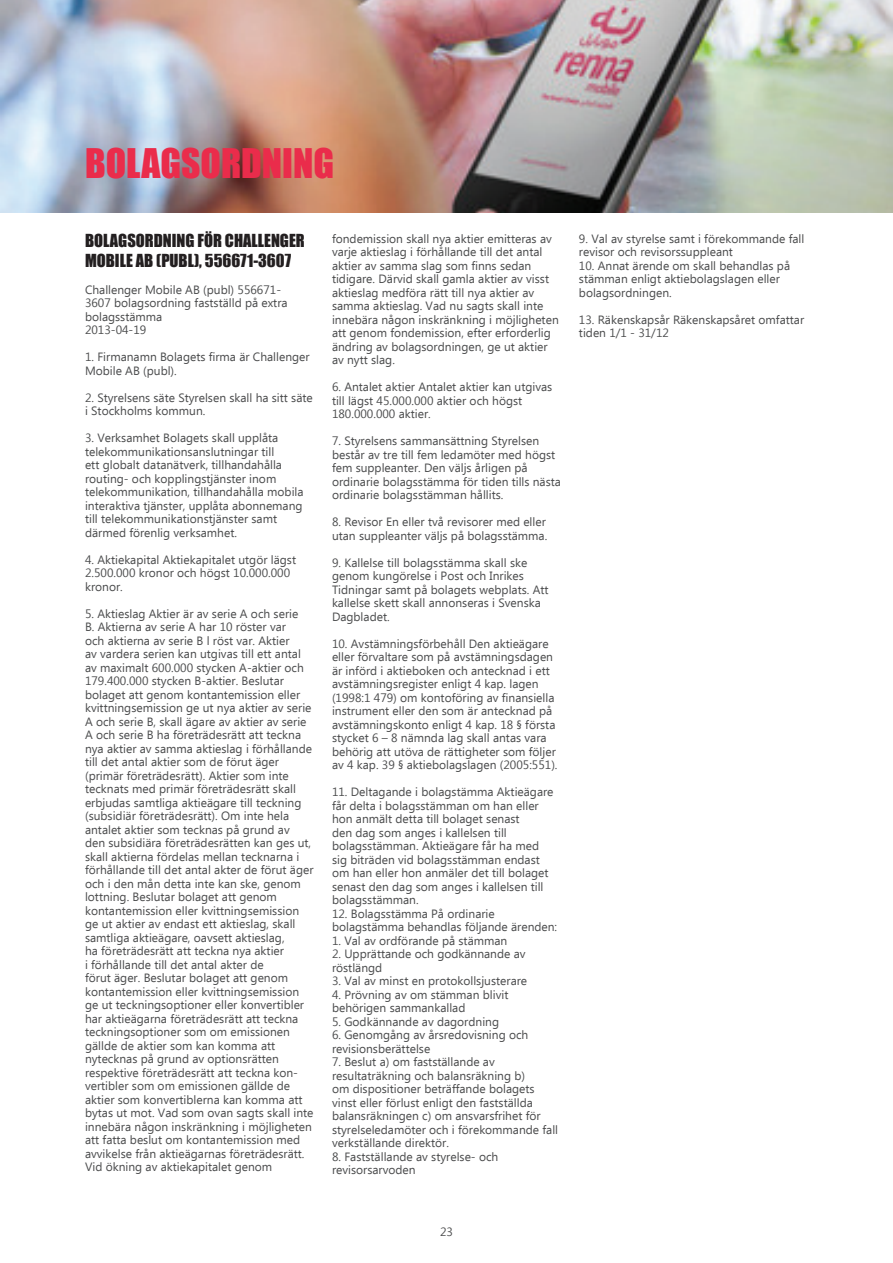
<style>
.page{position:relative;width:893px;height:1263px;background:#fff}
.page>*{position:absolute;margin:0;border:0;box-sizing:border-box;transform-origin:0 0}
.t1{font:37.5px "Impact";color:#ea2c4b}
.t2{font:16.5px "Impact";color:#231f20}
.t3{font:12px/13.5px "Ebrima";color:#4b4c4d}
</style>
<div class="page">
<img style="left:0;top:0;width:893px;height:213px">
<h1 class="t1" style="left:85px;top:135px;width:21px">BOLAGSOR</h1>
<h1 class="t1" style="left:241px;top:135px;width:40px">DNING</h1>
<h2 class="t2" style="left:85px;top:228px;width:19px">BOLAGSOR</h2>
<h2 class="t2" style="left:154px;top:228px;width:18px">DNING</h2>
<h2 class="t2" style="left:198px;top:228px;width:55px">FÖR CHALLENGER</h2>
<h2 class="t2" style="left:85px;top:247px;width:20px">MOBILE</h2>
<h2 class="t2" style="left:136px;top:247px;width:157px">AB (PUBL), 556671-3607</h2>
<p class="t3" style="left:85px;top:283px;width:204px">Challenger Mobile AB (publ) 556671-<br>3607 bolagsordning fastställd på extra bolagsstämma<br>2013-04-19</p>
<p class="t3" style="left:85px;top:351px;width:226px">1. Firmanamn Bolagets firma är Challenger<br>Mobile AB (publ).</p>
<p class="t3" style="left:85px;top:391px;width:229px">2. Styrelsens säte Styrelsen skall ha sitt säte i Stockholms kommun.</p>
<p class="t3" style="left:85px;top:432px;width:220px">3. Verksamhet Bolagets skall upplåta telekommunikationsanslutningar till<br>ett globalt datanätverk, tillhandahålla routing- och kopplingstjänster inom telekommunikation, tillhandahålla mobila interaktiva tjänster, upplåta abonnemang till telekommunikationstjänster samt därmed förenlig verksamhet.</p>
<p class="t3" style="left:85px;top:553px;width:213px">4. Aktiekapital Aktiekapitalet utgör lägst<br>2.500.000 kronor och högst 10.000.000 kronor.</p>
<p class="t3" style="left:85px;top:607px;width:230px">5. Aktieslag Aktier är av serie A och serie<br>B. Aktierna av serie A har 10 röster var<br>och aktierna av serie B l röst var. Aktier<br>av vardera serien kan utgivas till ett antal av maximalt 600.000 stycken A-aktier och 179.400.000 stycken B-aktier. Beslutar bolaget att genom kontantemission eller kvittningsemission ge ut nya aktier av serie A och serie B, skall ägare av aktier av serie A och serie B ha företrädesrätt att teckna nya aktier av samma aktieslag i förhållande till det antal aktier som de förut äger (primär företrädesrätt). Aktier som inte tecknats med primär företrädesrätt skall erbjudas samtliga aktieägare till teckning (subsidiär företrädesrätt). Om inte hela antalet aktier som tecknas på grund av<br>den subsidiära företrädesrätten kan ges ut, skall aktierna fördelas mellan tecknarna i förhållande till det antal akter de förut äger och i den mån detta inte kan ske, genom lottning. Beslutar bolaget att genom kontantemission eller kvittningsemission ge ut aktier av endast ett aktieslag, skall samtliga aktieägare, oavsett aktieslag,<br>ha företrädesrätt att teckna nya aktier<br>i förhållande till det antal akter de<br>förut äger. Beslutar bolaget att genom kontantemission eller kvittningsemission ge ut teckningsoptioner eller konvertibler har aktieägarna företrädesrätt att teckna teckningsoptioner som om emissionen gällde de aktier som kan komma att nytecknas på grund av optionsrätten respektive företrädesrätt att teckna kon&shy;vertibler som om emissionen gällde de aktier som konvertiblerna kan komma att bytas ut mot. Vad som ovan sagts skall inte innebära någon inskränkning i möjligheten att fatta beslut om kontantemission med avvikelse från aktieägarnas företrädesrätt.<br>Vid ökning av aktiekapitalet genom</p>
<p class="t3" style="left:332px;top:232px;width:228px">fondemission skall nya aktier emitteras av varje aktieslag i förhållande till det antal aktier av samma slag som finns sedan tidigare. Därvid skall gamla aktier av visst aktieslag medföra rätt till nya aktier av samma aktieslag. Vad nu sagts skall inte innebära någon inskränkning i möjligheten att genom fondemission, efter erforderlig ändring av bolagsordningen, ge ut aktier av nytt slag.</p>
<p class="t3" style="left:332px;top:381px;width:222px">6. Antalet aktier Antalet aktier kan utgivas till lägst 45.000.000 aktier och högst<br>180.000.000 aktier.</p>
<p class="t3" style="left:332px;top:435px;width:230px">7. Styrelsens sammansättning Styrelsen består av tre till fem ledamöter med högst fem suppleanter. Den väljs årligen på ordinarie bolagsstämma för tiden tills nästa ordinarie bolagsstämman hållits.</p>
<p class="t3" style="left:332px;top:516px;width:217px">8. Revisor En eller två revisorer med eller utan suppleanter väljs på bolagsstämma.</p>
<p class="t3" style="left:332px;top:556px;width:218px">9. Kallelse till bolagsstämma skall ske genom kungörelse i Post och Inrikes Tidningar samt på bolagets webplats. Att kallelse skett skall annonseras i Svenska Dagbladet.</p>
<p class="t3" style="left:332px;top:637px;width:227px">10. Avstämningsförbehåll Den aktieägare eller förvaltare som på avstämningsdagen är införd i aktieboken och antecknad i ett avstämningsregister enligt 4 kap. lagen (1998:1 479) om kontoföring av finansiella instrument eller den som är antecknad på avstämningskonto enligt 4 kap. 18 § första stycket 6 – 8 nämnda lag skall antas vara behörig att utöva de rättigheter som följer av 4 kap. 39 § aktiebolagslagen (2005:551).</p>
<p class="t3" style="left:332px;top:786px;width:223px">11. Deltagande i bolagstämma Aktieägare får delta i bolagsstämman om han eller hon anmält detta till bolaget senast<br>den dag som anges i kallelsen till bolagsstämman. Aktieägare får ha med sig biträden vid bolagsstämman endast om han eller hon anmäler det till bolaget senast den dag som anges i kallelsen till bolagsstämman.</p>
<p class="t3" style="left:332px;top:907px;width:227px">12. Bolagsstämma På ordinarie bolagstämma behandlas följande ärenden:</p>
<p class="t3" style="left:332px;top:934px;width:177px">1. Val av ordförande på stämman</p>
<p class="t3" style="left:332px;top:948px;width:195px">2. Upprättande och godkännande av röstlängd</p>
<p class="t3" style="left:332px;top:975px;width:197px">3. Val av minst en protokollsjusterare</p>
<p class="t3" style="left:332px;top:988px;width:178px">4. Prövning av om stämman blivit behörigen sammankallad</p>
<p class="t3" style="left:332px;top:1015px;width:169px">5. Godkännande av dagordning</p>
<p class="t3" style="left:332px;top:1029px;width:198px">6. Genomgång av årsredovisning och revisionsberättelse</p>
<p class="t3" style="left:332px;top:1056px;width:228px">7. Beslut a) om fastställande av resultaträkning och balansräkning b)<br>om dispositioner beträffande bolagets vinst eller förlust enligt den fastställda balansräkningen c) om ansvarsfrihet för styrelseledamöter och i förekommande fall verkställande direktör.</p>
<p class="t3" style="left:332px;top:1150px;width:168px">8. Fastställande av styrelse- och revisorsarvoden</p>
<p class="t3" style="left:579px;top:232px;width:227px">9. Val av styrelse samt i förekommande fall revisor och revisorssuppleant</p>
<p class="t3" style="left:579px;top:259px;width:213px">10. Annat ärende om skall behandlas på stämman enligt aktiebolagslagen eller bolagsordningen.</p>
<p class="t3" style="left:579px;top:313px;width:227px">13. Räkenskapsår Räkenskapsåret omfattar tiden 1/1 - 31/12</p>
<p class="t3" style="left:440px;top:1225px;width:14px">23</p>
</div>
